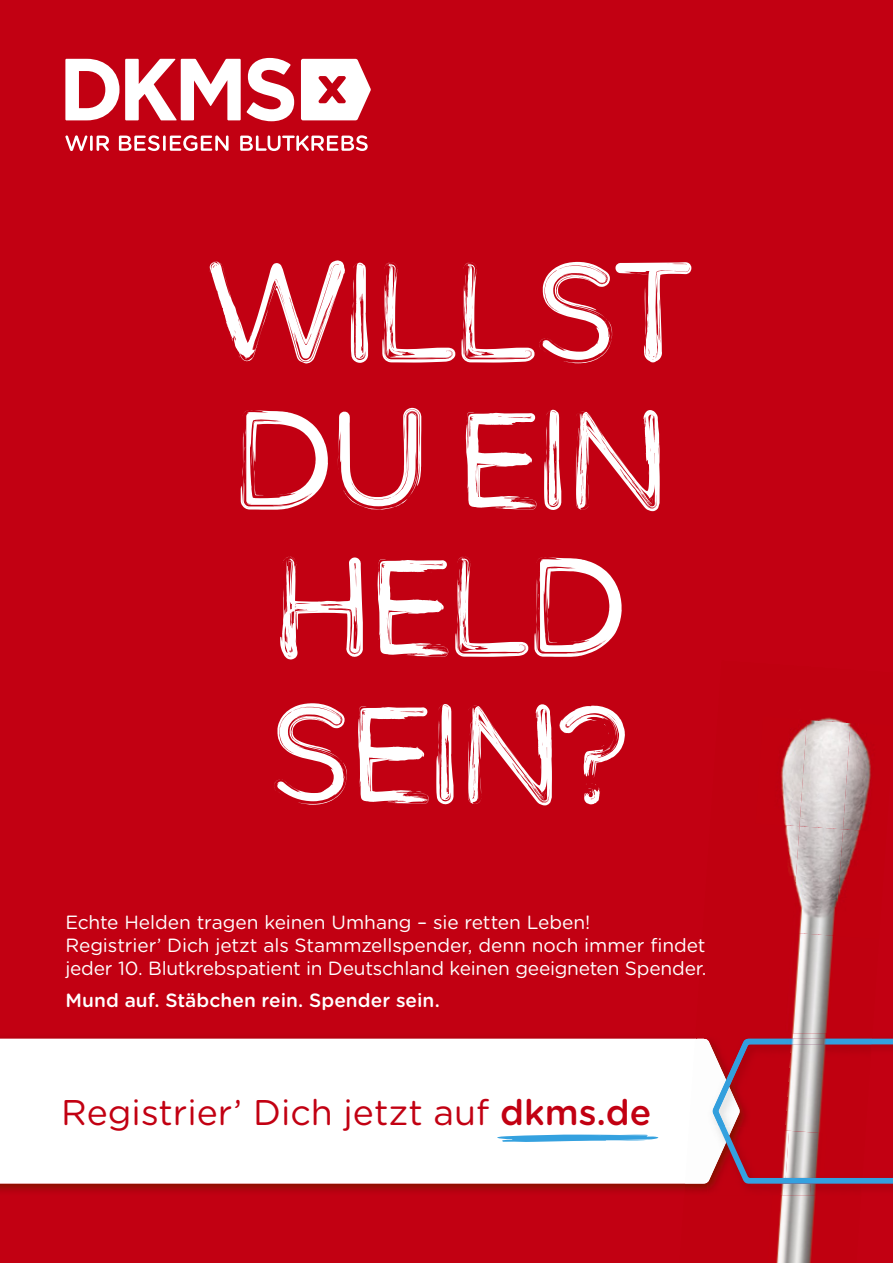
<style>
.page{position:relative;width:893px;height:1263px;background:#c20012}
.page>*{position:absolute;margin:0;border:0;box-sizing:border-box;transform-origin:0 0}
.t1{font:147.15px/147.1px "DKMS Brushed";letter-spacing:-.01em;color:#fff}
.t2{font:35.7px "Gotham Rounded";color:#c20012}
.t3{font:19.2px/23px "Gotham Rounded";letter-spacing:-.01em;color:#fff}
.t4{font:500 19.2px "Gotham Rounded";color:#fff}
.s1{font-weight:500}
</style>
<div class="page">
<img style="left:0;top:1038px;width:684px;height:154px">
<div style="left:0;top:1039px;width:684px;height:145px;background:#fff"></div>
<img style="left:776px;top:1195px;width:36px;height:68px">
<img style="left:812px;top:1195px;width:4px;height:48px">
<img style="left:684px;top:1038px;width:23px;height:155px">
<div style="left:685px;top:1039px;width:22px;height:145px;background:#fdfdfd"></div>
<img style="left:751px;top:1184px;width:111px;height:11px">
<img style="left:707px;top:1182px;width:44px;height:10px">
<img style="left:707px;top:1126px;width:6px;height:56px">
<svg style="left:713px;top:1036px;width:180px;height:148px"></svg>
<img style="left:785px;top:826px;width:7px;height:50px">
<img style="left:781px;top:731px;width:18px;height:95px">
<img style="left:792px;top:936px;width:37px;height:97px">
<img style="left:792px;top:826px;width:43px;height:110px">
<img style="left:799px;top:724px;width:44px;height:105px">
<img style="left:807px;top:717px;width:39px;height:9px">
<img style="left:829px;top:936px;width:4px;height:56px">
<img style="left:835px;top:829px;width:25px;height:79px">
<img style="left:843px;top:723px;width:28px;height:109px">
<img style="left:697px;top:1033px;width:175px;height:6px">
<div style="left:691px;top:1039px;width:22px;height:87px;background:#fdfdfd"></div>
<img style="left:707px;top:1033px;width:44px;height:47px">
<img style="left:751px;top:1044px;width:34px;height:86px">
<img style="left:785px;top:1044px;width:40px;height:89px">
<img style="left:825px;top:1044px;width:47px;height:92px">
<img style="left:729px;top:1126px;width:22px;height:2px">
<img style="left:719px;top:1126px;width:21px;height:1px">
<img style="left:713px;top:1039px;width:56px;height:87px">
<img style="left:769px;top:1039px;width:103px;height:5px">
<svg style="left:491px;top:1134px;width:170px;height:8px"></svg>
<svg style="left:125px;top:59px;width:116px;height:61px"></svg>
<svg style="left:65px;top:59px;width:54px;height:61px"></svg>
<svg style="left:247px;top:58px;width:47px;height:63px"></svg>
<svg style="left:301px;top:59px;width:70px;height:61px"></svg>
<svg style="left:65px;top:135px;width:303px;height:16px"></svg>
<h1 class="t1" style="left:208px;top:245px;width:487px">WILLST<br>DU EIN<br>HELD<br>SEIN?</h1>
<p class="t3" style="left:65px;top:910px;width:643px">Echte Helden tragen keinen Umhang – sie retten Leben!<br>Registrier’ Dich jetzt als Stammzellspender, denn noch immer findet jeder 10. Blutkrebspatient in Deutschland keinen geeigneten Spender.</p>
<p class="t4" style="left:65px;top:986px;width:376px">Mund auf. Stäbchen rein. Spender sein.</p>
<h2 class="t2" style="left:61px;top:1088px;width:592px">Registrier’ Dich jetzt auf <span class="s1">dkms.de</span></h2>
</div>
